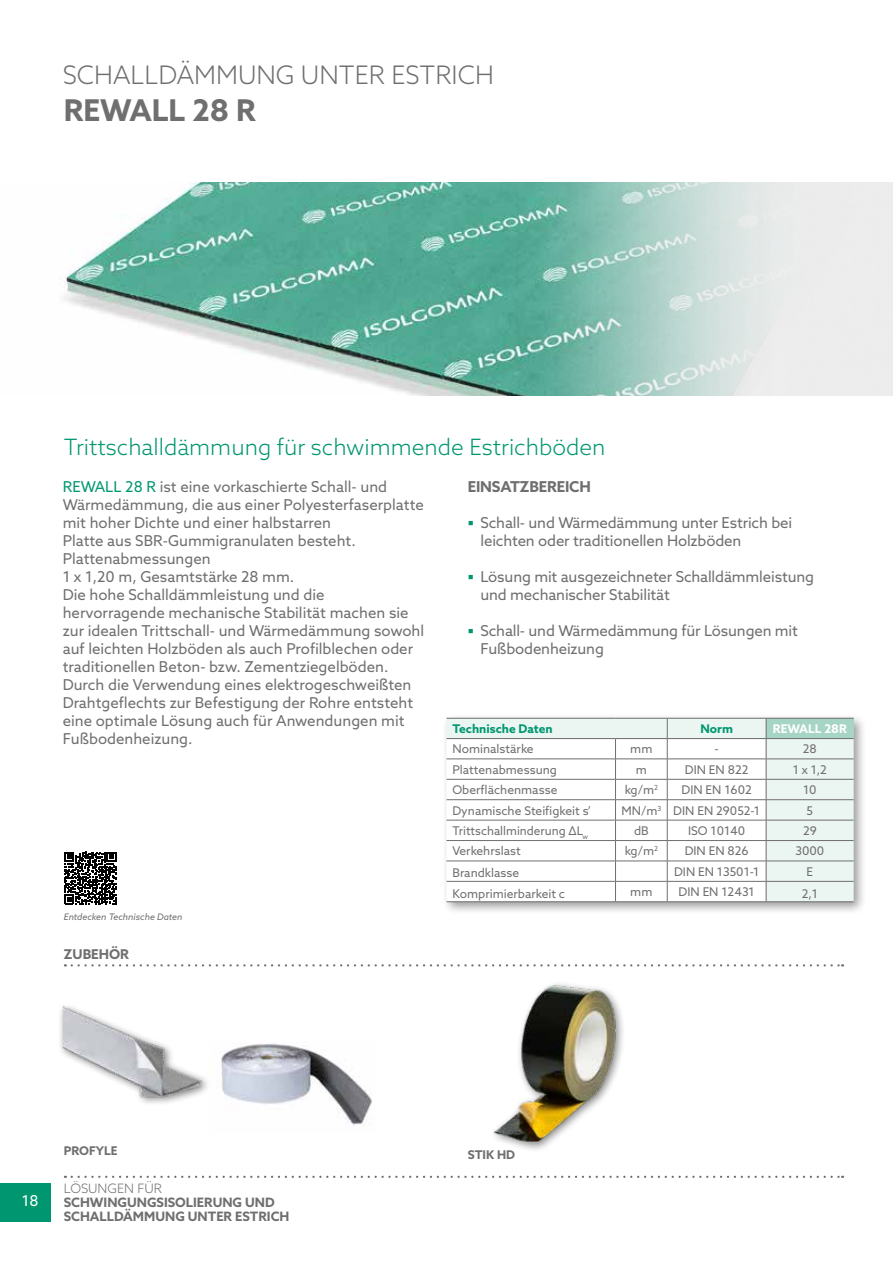
<style>
.page{position:relative;width:893px;height:1263px;background:#fff}
.page>*{position:absolute;margin:0;border:0;box-sizing:border-box;transform-origin:0 0}
.t1{font:700 30px "Azo Sans";color:#706f6f}
.t2{font:300 25.5px "Azo Sans";color:#706f6f}
.t3{font:300 22.5px "Azo Sans";color:#009770}
.t4{font:15px/18px "Azo Sans";color:#706f6f}
.t5{font:700 15px "Azo Sans";letter-spacing:-.01em;color:#706f6f}
.t6{font:15px "Azo Sans";color:#fff}
.t7{font:700 13.5px "Azo Sans";color:#706f6f}
.t8{font:700 12.9px/14.1px "Azo Sans";color:#706f6f}
.t9{font:300 12.9px "Azo Sans";color:#706f6f}
.t10{font:12px "Azo Sans";color:#706f6f}
.t11{font:700 12px "Azo Sans";color:#009770}
.t12{font:700 12px "Azo Sans";color:#706f6f}
.t13{font:700 12px "Azo Sans";color:#fff}
.t14{font:italic 9px "Azo Sans";color:#706f6f}
.s1{color:#009770}
.s2{font-family:"Lato";font-weight:600;color:#009770}
</style>
<div class="page">
<div style="left:0;top:1183px;width:51px;height:38px;background:#009770"></div>
<img style="left:63px;top:183px;width:196px;height:171px">
<img style="left:259px;top:183px;width:634px;height:212px">
<div style="left:441px;top:713px;width:426px;height:202px;background:#000;opacity:.4"></div>
<div style="left:446px;top:719px;width:408px;height:182px;background:#ebf5f2"></div>
<div style="left:766px;top:718px;width:88px;height:20px;background:#a6d5c6"></div>
<svg style="left:446px;top:739px;width:320px;height:162px"></svg>
<hr style="left:446px;top:718px;width:169px;height:1px;background:#706f6f">
<hr style="left:615px;top:718px;width:52px;height:1px;background:#706f6f">
<hr style="left:667px;top:718px;width:99px;height:1px;background:#706f6f">
<hr style="left:766px;top:718px;width:88px;height:1px;background:#706f6f">
<hr style="left:446px;top:738px;width:169px;height:1px;background:#706f6f">
<hr style="left:615px;top:738px;width:52px;height:1px;background:#706f6f">
<hr style="left:766px;top:738px;width:88px;height:1px;background:#706f6f">
<hr style="left:446px;top:759px;width:169px;height:1px;background:#706f6f">
<hr style="left:615px;top:759px;width:52px;height:1px;background:#706f6f">
<hr style="left:766px;top:759px;width:88px;height:1px;background:#706f6f">
<hr style="left:446px;top:779px;width:169px;height:1px;background:#706f6f">
<hr style="left:615px;top:779px;width:52px;height:1px;background:#706f6f">
<hr style="left:766px;top:779px;width:88px;height:1px;background:#706f6f">
<hr style="left:446px;top:799px;width:169px;height:1px;background:#706f6f">
<hr style="left:615px;top:799px;width:52px;height:1px;background:#706f6f">
<hr style="left:766px;top:799px;width:88px;height:1px;background:#706f6f">
<hr style="left:446px;top:820px;width:169px;height:1px;background:#706f6f">
<hr style="left:615px;top:820px;width:52px;height:1px;background:#706f6f">
<hr style="left:667px;top:820px;width:99px;height:1px;background:#706f6f">
<hr style="left:766px;top:820px;width:88px;height:1px;background:#706f6f">
<hr style="left:446px;top:840px;width:169px;height:1px;background:#706f6f">
<hr style="left:615px;top:840px;width:52px;height:1px;background:#706f6f">
<hr style="left:667px;top:840px;width:99px;height:1px;background:#706f6f">
<hr style="left:766px;top:840px;width:88px;height:1px;background:#706f6f">
<hr style="left:446px;top:861px;width:169px;height:1px;background:#706f6f">
<hr style="left:615px;top:861px;width:52px;height:1px;background:#706f6f">
<hr style="left:667px;top:861px;width:99px;height:1px;background:#706f6f">
<hr style="left:766px;top:861px;width:88px;height:1px;background:#706f6f">
<hr style="left:446px;top:881px;width:169px;height:1px;background:#706f6f">
<hr style="left:615px;top:881px;width:52px;height:1px;background:#706f6f">
<svg style="left:615px;top:739px;width:1px;height:162px"></svg>
<hr style="left:667px;top:881px;width:99px;height:1px;background:#706f6f">
<hr style="left:766px;top:881px;width:88px;height:1px;background:#706f6f">
<hr style="left:446px;top:901px;width:169px;height:1px;background:#706f6f">
<hr style="left:615px;top:901px;width:52px;height:1px;background:#706f6f">
<hr style="left:667px;top:901px;width:99px;height:1px;background:#706f6f">
<hr style="left:766px;top:901px;width:88px;height:1px;background:#706f6f">
<hr style="left:667px;top:738px;width:99px;height:1px;background:#706f6f">
<hr style="left:667px;top:759px;width:99px;height:1px;background:#706f6f">
<hr style="left:667px;top:779px;width:99px;height:1px;background:#706f6f">
<svg style="left:667px;top:718px;width:1px;height:183px"></svg>
<svg style="left:766px;top:718px;width:1px;height:183px"></svg>
<hr style="left:667px;top:799px;width:99px;height:1px;background:#706f6f">
<svg style="left:72px;top:964px;width:771px;height:2px"></svg>
<svg style="left:72px;top:1176px;width:771px;height:2px"></svg>
<img style="left:221px;top:1043px;width:151px;height:82px">
<div style="left:490px;top:981px;width:136px;height:172px;background:#000;opacity:.5"></div>
<img style="left:490px;top:983px;width:136px;height:158px">
<div style="left:57px;top:1002px;width:154px;height:105px;background:#000;opacity:.5"></div>
<img style="left:63px;top:1002px;width:145px;height:105px">
<svg style="left:64px;top:852px;width:53px;height:52px"></svg>
<h2 class="t2" style="left:63px;top:58px;width:433px">SCHALLDÄMMUNG UNTER ESTRICH</h2>
<h1 class="t1" style="left:64px;top:90px;width:194px">REWALL 28 R</h1>
<h3 class="t3" style="left:64px;top:433px;width:543px">Trittschalldämmung für schwimmende Estrichböden</h3>
<p class="t4" style="left:63px;top:478px;width:363px"><span class="s1">REWALL 28 R</span> ist eine vorkaschierte Schall- und Wärmedämmung, die aus einer Polyesterfaserplatte mit hoher Dichte und einer halbstarren<br>Platte aus SBR-Gummigranulaten besteht.<br>Plattenabmessungen<br>1 x 1,20 m, Gesamtstärke 28 mm.<br>Die hohe Schalldämmleistung und die hervorragende mechanische Stabilität machen sie zur idealen Trittschall- und Wärmedämmung sowohl auf leichten Holzböden als auch Profilblechen oder traditionellen Beton- bzw. Zementziegelböden.<br>Durch die Verwendung eines elektrogeschweißten Drahtgeflechts zur Befestigung der Rohre entsteht eine optimale Lösung auch für Anwendungen mit Fußbodenheizung.</p>
<p class="t5" style="left:468px;top:477px;width:125px">EINSATZBEREICH</p>
<p class="t4" style="left:480px;top:514px;width:313px;text-indent:-13px"><span class="s2">▪</span> Schall- und Wärmedämmung unter Estrich bei leichten oder traditionellen Holzböden</p>
<p class="t4" style="left:480px;top:568px;width:335px;text-indent:-13px"><span class="s2">▪</span> Lösung mit ausgezeichneter Schalldämmleistung und mechanischer Stabilität</p>
<p class="t4" style="left:480px;top:622px;width:319px;text-indent:-13px"><span class="s2">▪</span> Schall- und Wärmedämmung für Lösungen mit<br>Fußbodenheizung</p>
<p class="t11" style="left:452px;top:721px;width:102px">Technische Daten</p>
<p class="t11" style="left:700px;top:721px;width:34px">Norm</p>
<p class="t13" style="left:773px;top:721px;width:75px">REWALL 28R</p>
<p class="t10" style="left:452px;top:741px;width:83px">Nominalstärke</p>
<p class="t10" style="left:630px;top:741px;width:24px">mm</p>
<p class="t10" style="left:715px;top:741px;width:6px">-</p>
<p class="t10" style="left:803px;top:741px;width:15px">28</p>
<p class="t10" style="left:452px;top:761px;width:106px">Plattenabmessung</p>
<p class="t10" style="left:636px;top:761px;width:13px">m</p>
<p class="t10" style="left:685px;top:761px;width:65px">DIN EN 822</p>
<p class="t10" style="left:793px;top:761px;width:36px">1 x 1,2</p>
<p class="t10" style="left:452px;top:782px;width:106px">Oberflächenmasse</p>
<p class="t10" style="left:625px;top:782px;width:35px">kg/m<sup>2</sup></p>
<p class="t10" style="left:681px;top:782px;width:72px">DIN EN 1602</p>
<p class="t10" style="left:803px;top:782px;width:15px">10</p>
<p class="t10" style="left:452px;top:802px;width:140px">Dynamische Steifigkeit s’</p>
<p class="t10" style="left:621px;top:802px;width:140px">MN/m<sup>3</sup> DIN EN 29052-1</p>
<p class="t10" style="left:807px;top:802px;width:8px">5</p>
<p class="t10" style="left:452px;top:823px;width:137px">Trittschallminderung ΔL<sub>w</sub></p>
<p class="t10" style="left:634px;top:823px;width:16px">dB</p>
<p class="t10" style="left:688px;top:823px;width:59px">ISO 10140</p>
<p class="t10" style="left:803px;top:823px;width:15px">29</p>
<p class="t10" style="left:452px;top:843px;width:70px">Verkehrslast</p>
<p class="t10" style="left:625px;top:843px;width:35px">kg/m<sup>2</sup></p>
<p class="t10" style="left:685px;top:843px;width:66px">DIN EN 826</p>
<p class="t10" style="left:795px;top:843px;width:30px">3000</p>
<p class="t10" style="left:452px;top:865px;width:68px">Brandklasse</p>
<p class="t10" style="left:674px;top:864px;width:87px">DIN EN 13501-1</p>
<p class="t10" style="left:807px;top:864px;width:8px">E</p>
<p class="t10" style="left:452px;top:885px;width:114px">Komprimierbarkeit c</p>
<p class="t10" style="left:630px;top:884px;width:24px">mm</p>
<p class="t10" style="left:679px;top:884px;width:78px">DIN EN 12431</p>
<p class="t10" style="left:802px;top:885px;width:18px">2,1</p>
<p class="t14" style="left:64px;top:910px;width:120px">Entdecken Technische Daten</p>
<p class="t7" style="left:64px;top:945px;width:67px">ZUBEHÖR</p>
<p class="t6" style="left:22px;top:1191px;width:18px">18</p>
<p class="t12" style="left:64px;top:1143px;width:55px">PROFYLE</p>
<p class="t12" style="left:468px;top:1147px;width:49px">STIK HD</p>
<p class="t9" style="left:64px;top:1180px;width:100px">LÖSUNGEN FÜR</p>
<p class="t8" style="left:64px;top:1195px;width:227px">SCHWINGUNGSISOLIERUNG UND<br>SCHALLDÄMMUNG UNTER ESTRICH</p>
</div>
